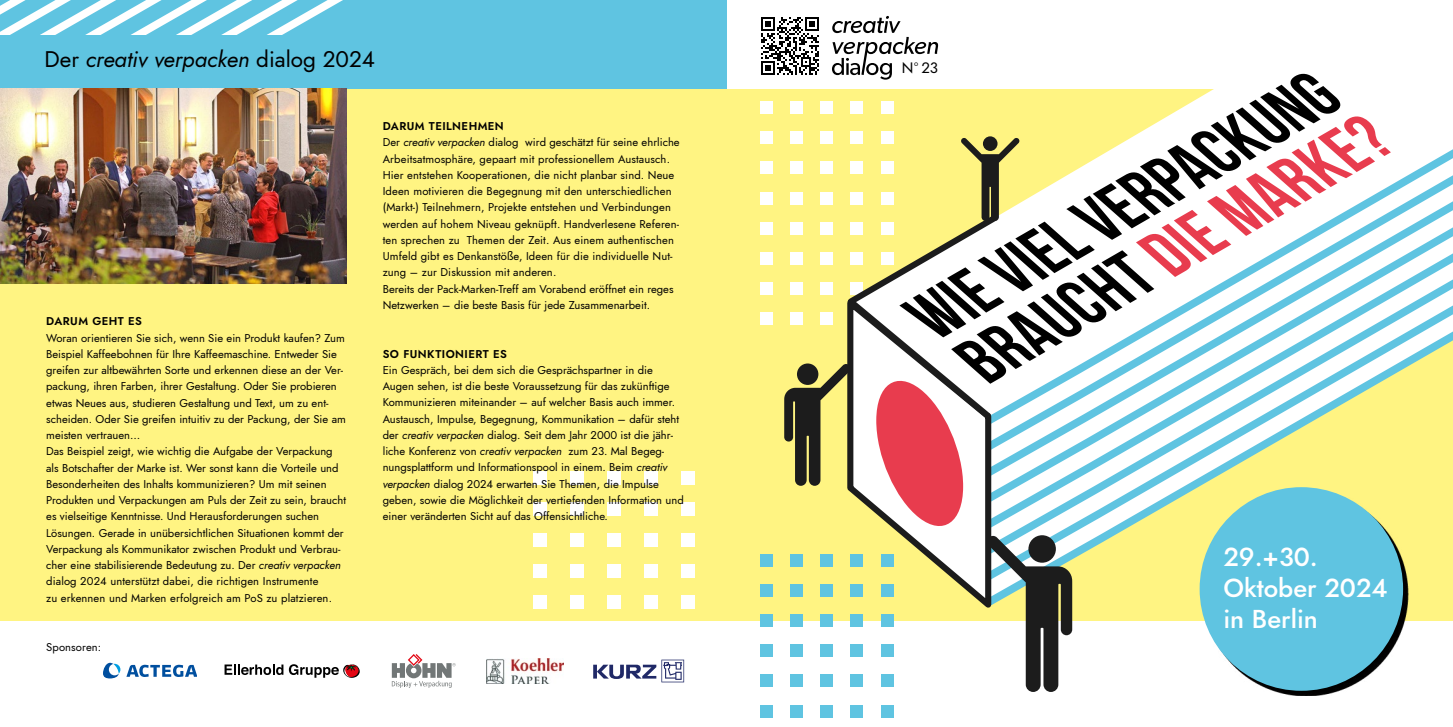
<style>
.page{position:relative;width:1453px;height:727px;background:#fff}
.page>*{position:absolute;margin:0;border:0;box-sizing:border-box;transform-origin:0 0}
.t1{font:italic 700 70.75px/63.6px "Bebas Neue";color:#000;text-align:center}
.t2{font:500 25.75px/30.9px "Jost";color:#fff}
.t3{font:italic 22.5px "Jost";color:#000}
.t4{font:15px "Jost";color:#000}
.t5{font:11.25px/16.2px "Jost";color:#000}
.t6{font:11.25px "Jost Semi";letter-spacing:.04em;color:#000}
.s1{font-style:normal}
.s2{font-style:italic}
.s3{color:#e83c4e}
</style>
<div class="page">
<div style="left:727px;top:89px;width:726px;height:531px;background:#fff482"></div>
<div style="left:760px;top:312px;width:13px;height:13px;background:#fff"></div>
<div style="left:760px;top:282px;width:13px;height:12px;background:#fff"></div>
<div style="left:760px;top:252px;width:13px;height:12px;background:#fff"></div>
<div style="left:760px;top:222px;width:13px;height:12px;background:#fff"></div>
<div style="left:760px;top:192px;width:13px;height:12px;background:#fff"></div>
<div style="left:760px;top:162px;width:13px;height:12px;background:#fff"></div>
<div style="left:760px;top:131px;width:13px;height:13px;background:#fff"></div>
<div style="left:760px;top:101px;width:13px;height:13px;background:#fff"></div>
<div style="left:790px;top:131px;width:13px;height:13px;background:#fff"></div>
<div style="left:790px;top:101px;width:13px;height:13px;background:#fff"></div>
<div style="left:820px;top:131px;width:13px;height:13px;background:#fff"></div>
<div style="left:820px;top:101px;width:13px;height:13px;background:#fff"></div>
<div style="left:760px;top:704px;width:13px;height:13px;background:#5fc4e1"></div>
<div style="left:760px;top:674px;width:13px;height:13px;background:#5fc4e1"></div>
<div style="left:760px;top:644px;width:13px;height:12px;background:#5fc4e1"></div>
<div style="left:760px;top:614px;width:13px;height:12px;background:#5fc4e1"></div>
<div style="left:760px;top:584px;width:13px;height:12px;background:#5fc4e1"></div>
<div style="left:760px;top:554px;width:13px;height:12px;background:#5fc4e1"></div>
<div style="left:790px;top:704px;width:13px;height:13px;background:#5fc4e1"></div>
<div style="left:820px;top:704px;width:13px;height:13px;background:#5fc4e1"></div>
<div style="left:851px;top:704px;width:12px;height:13px;background:#5fc4e1"></div>
<div style="left:881px;top:704px;width:12px;height:13px;background:#5fc4e1"></div>
<svg style="left:851px;top:44px;width:602px;height:105px;fill:#fff"></svg>
<svg style="left:1072px;top:534px;width:45px;height:24px"></svg>
<svg style="left:1072px;top:510px;width:86px;height:24px"></svg>
<svg style="left:1072px;top:486px;width:260px;height:24px"></svg>
<svg style="left:1072px;top:463px;width:168px;height:23px;background:#c9eae6"></svg>
<svg style="left:1072px;top:439px;width:210px;height:24px;background:#caeae8"></svg>
<svg style="left:1072px;top:149px;width:381px;height:290px;background:#dff2ee"></svg>
<svg style="left:1204px;top:492px;width:204px;height:204px"></svg>
<div style="left:1199px;top:487px;width:204px;height:203px;background:#5fc4e1;border-radius:50%"></div>
<svg style="left:761px;top:17px;width:58px;height:58px"></svg>
<svg style="left:832px;top:16px;width:106px;height:64px"></svg>
<svg style="left:983px;top:136px;width:14px;height:15px"></svg>
<svg style="left:784px;top:138px;width:288px;height:553px"></svg>
<div style="left:0;top:0;width:726px;height:89px;background:#5fc4e1"></div>
<div style="left:0;top:89px;width:726px;height:531px;background:#fff482"></div>
<div style="left:682px;top:595px;width:13px;height:13px;background:#fff"></div>
<div style="left:645px;top:595px;width:13px;height:13px;background:#fff"></div>
<div style="left:608px;top:595px;width:13px;height:13px;background:#fff"></div>
<div style="left:570px;top:595px;width:14px;height:13px;background:#fff"></div>
<div style="left:533px;top:595px;width:14px;height:13px;background:#fff"></div>
<div style="left:682px;top:564px;width:13px;height:13px;background:#fff"></div>
<div style="left:645px;top:564px;width:13px;height:13px;background:#fff"></div>
<div style="left:608px;top:564px;width:13px;height:13px;background:#fff"></div>
<div style="left:570px;top:564px;width:14px;height:13px;background:#fff"></div>
<div style="left:533px;top:564px;width:14px;height:13px;background:#fff"></div>
<div style="left:682px;top:533px;width:13px;height:13px;background:#fff"></div>
<div style="left:645px;top:533px;width:13px;height:13px;background:#fff"></div>
<div style="left:608px;top:533px;width:13px;height:13px;background:#fff"></div>
<div style="left:570px;top:533px;width:14px;height:13px;background:#fff"></div>
<div style="left:533px;top:533px;width:14px;height:13px;background:#fff"></div>
<div style="left:682px;top:502px;width:13px;height:13px;background:#fff"></div>
<div style="left:645px;top:502px;width:13px;height:13px;background:#fff"></div>
<div style="left:608px;top:502px;width:13px;height:13px;background:#fff"></div>
<div style="left:570px;top:502px;width:14px;height:13px;background:#fff"></div>
<div style="left:533px;top:502px;width:14px;height:13px;background:#fff"></div>
<div style="left:682px;top:471px;width:13px;height:13px;background:#fff"></div>
<div style="left:645px;top:471px;width:13px;height:13px;background:#fff"></div>
<div style="left:608px;top:471px;width:13px;height:13px;background:#fff"></div>
<div style="left:570px;top:471px;width:14px;height:13px;background:#fff"></div>
<div style="left:533px;top:471px;width:14px;height:13px;background:#fff"></div>
<svg style="left:225px;top:664px;width:58px;height:10px"></svg>
<svg style="left:289px;top:664px;width:71px;height:13px"></svg>
<svg style="left:392px;top:654px;width:64px;height:33px"></svg>
<img style="left:487px;top:658px;width:77px;height:25px">
<svg style="left:593px;top:659px;width:91px;height:23px"></svg>
<svg style="left:126px;top:664px;width:71px;height:12px"></svg>
<svg style="left:104px;top:662px;width:16px;height:16px"></svg>
<svg style="left:298px;top:0;width:45px;height:89px"></svg>
<svg style="left:253px;top:0;width:45px;height:89px"></svg>
<svg style="left:0;top:0;width:253px;height:89px"></svg>
<div style="left:0;top:36px;width:382px;height:52px;background:#5fc4e1"></div>
<img style="left:0;top:89px;width:346px;height:194px">
<h3 class="t3" style="left:44px;top:43px;width:332px"><span class="s1">Der</span> creativ verpacken <span class="s1">dialog 2024</span></h3>
<p class="t6" style="left:46px;top:313px;width:97px">DARUM GEHT ES</p>
<p class="t5" style="left:46px;top:329px;width:301px">Woran orientieren Sie sich, wenn Sie ein Produkt kaufen? Zum Beispiel Kaffeebohnen für Ihre Kaffeemaschine. Entweder Sie greifen zur altbewährten Sorte und erkennen diese an der Ver&shy;packung, ihren Farben, ihrer Gestaltung. Oder Sie probieren etwas Neues aus, studieren Gestaltung und Text, um zu ent&shy;scheiden. Oder Sie greifen intuitiv zu der Packung, der Sie am meisten vertrauen…<br>Das Beispiel zeigt, wie wichtig die Aufgabe der Verpackung als Botschafter der Marke ist. Wer sonst kann die Vorteile und Besonderheiten des Inhalts kommunizieren? Um mit seinen Produkten und Verpackungen am Puls der Zeit zu sein, braucht es vielseitige Kenntnisse. Und Herausforderungen suchen Lösungen. Gerade in unübersichtlichen Situationen kommt der Verpackung als Kommunikator zwischen Produkt und Verbrau&shy;cher eine stabilisierende Bedeutung zu. Der <span class="s2">creativ verpacken </span>dialog 2024 unterstützt dabei, die richtigen Instrumente<br>zu erkennen und Marken erfolgreich am PoS zu platzieren.</p>
<p class="t5" style="left:46px;top:638px;width:57px">Sponsoren:</p>
<p class="t6" style="left:383px;top:118px;width:123px">DARUM TEILNEHMEN</p>
<p class="t5" style="left:383px;top:134px;width:298px">Der <span class="s2">creativ verpacken</span> dialog wird geschätzt für seine ehrliche Arbeitsatmosphäre, gepaart mit professionellem Austausch.<br>Hier entstehen Kooperationen, die nicht planbar sind. Neue Ideen motivieren die Begegnung mit den unterschiedlichen (Markt-) Teilnehmern, Projekte entstehen und Verbindungen werden auf hohem Niveau geknüpft. Handverlesene Referen&shy;ten sprechen zu Themen der Zeit. Aus einem authentischen Umfeld gibt es Denkanstöße, Ideen für die individuelle Nut&shy;zung – zur Diskussion mit anderen.<br>Bereits der Pack-Marken-Treff am Vorabend eröffnet ein reges Netzwerken – die beste Basis für jede Zusammenarbeit.</p>
<p class="t6" style="left:383px;top:346px;width:126px">SO FUNKTIONIERT ES</p>
<p class="t5" style="left:383px;top:362px;width:302px">Ein Gespräch, bei dem sich die Gesprächspartner in die Augen sehen, ist die beste Voraussetzung für das zukünftige Kommunizieren miteinander – auf welcher Basis auch immer.<br>Austausch, Impulse, Begegnung, Kommunikation – dafür steht der <span class="s2">creativ verpacken</span> dialog. Seit dem Jahr 2000 ist die jähr&shy;liche Konferenz von <span class="s2">creativ verpacken</span> zum 23. Mal Begeg&shy;nungsplattform und Informationspool in einem. Beim <span class="s2">creativ verpacken</span> dialog 2024 erwarten Sie Themen, die Impulse geben, sowie die Möglichkeit der vertiefenden Information und einer veränderten Sicht auf das Offensichtliche.</p>
<h3 class="t4" style="left:902px;top:58px;width:38px">Nº 23</h3>
<h1 class="t1" style="left:909px;top:291px;width:498px;rotate:-30deg">Wie viel Verpackung braucht <span class="s3">die Marke?</span></h1>
<h2 class="t2" style="left:1223px;top:542px;width:166px">29.+30.<br>Oktober 2024 in Berlin</h2>
</div>
